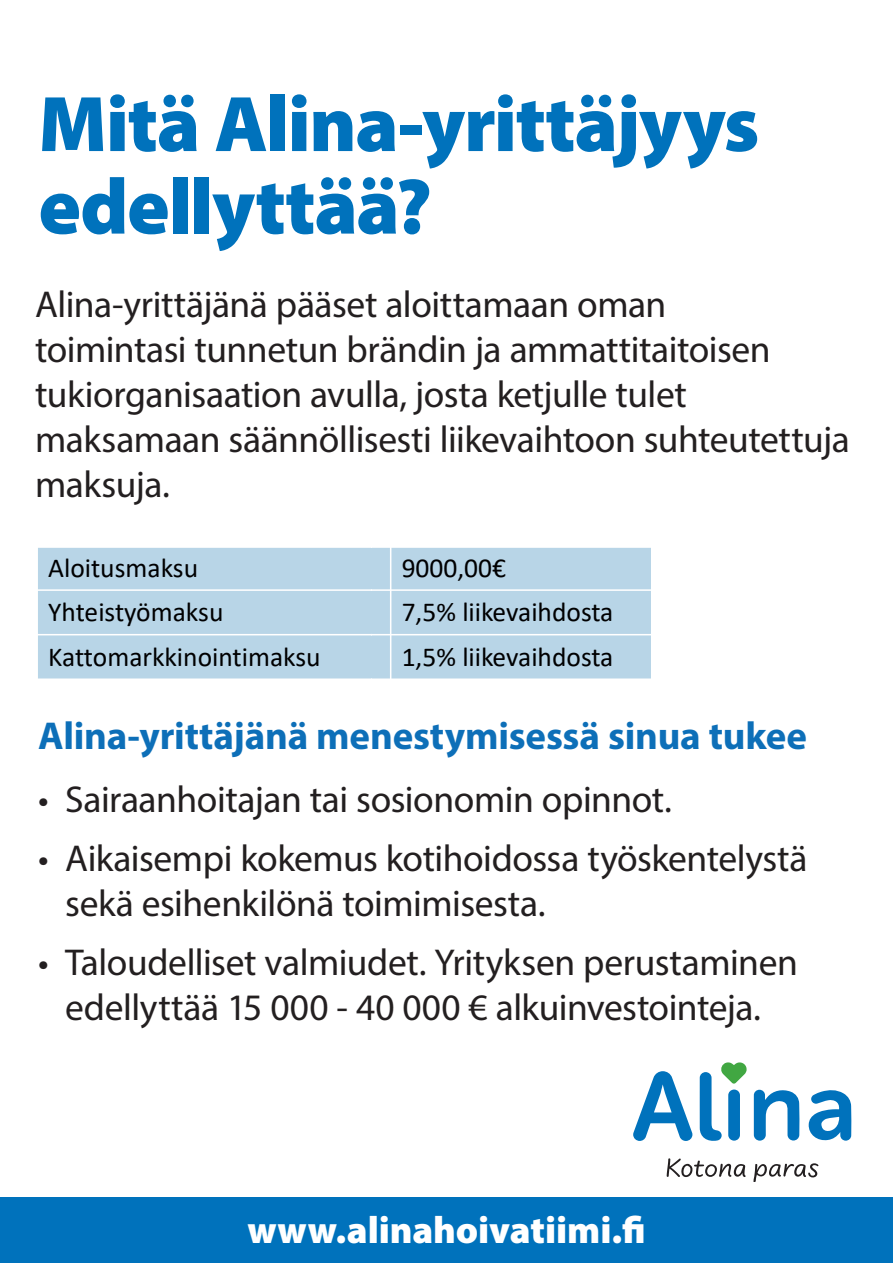
<style>
.page{position:relative;width:893px;height:1263px;background:#fff}
.page>*{position:absolute;margin:0;border:0;box-sizing:border-box;transform-origin:0 0}
.t1{font:900 79.5px/82.5px "Myriad Pro";letter-spacing:-.02em;color:#0072bc}
.t2{font:700 39px "Myriad Pro";letter-spacing:-.005em;color:#0d6fb8}
.t3{font:900 38.1px "Myriad Pro";letter-spacing:-.005em;color:#fff}
.t4{font:37.5px/45px "Myriad Pro";letter-spacing:-.015em;color:#231f20}
.t5{font:27.45px/44.5px "Calibri";color:#000001}
</style>
<div class="page">
<div style="left:0;top:1197px;width:893px;height:66px;background:#0072bc"></div>
<svg style="left:754px;top:1089px;width:46px;height:51px"></svg>
<svg style="left:808px;top:1090px;width:43px;height:51px"></svg>
<svg style="left:700px;top:1062px;width:47px;height:79px"></svg>
<svg style="left:633px;top:1071px;width:59px;height:70px"></svg>
<svg style="left:667px;top:1158px;width:79px;height:19px"></svg>
<svg style="left:753px;top:1163px;width:65px;height:18px"></svg>
<div style="left:37px;top:546px;width:337px;height:44px;background:#b8d5e7"></div>
<div style="left:37px;top:590px;width:337px;height:45px;background:#b8d5e7"></div>
<div style="left:37px;top:635px;width:337px;height:44px;background:#b8d5e7"></div>
<hr style="left:36px;top:546px;width:338px;height:2px;background:#fff">
<hr style="left:36px;top:589px;width:338px;height:2px;background:#fff">
<hr style="left:36px;top:634px;width:338px;height:1px;background:#fff">
<hr style="left:36px;top:546px;width:2px;height:134px;background:#fff">
<hr style="left:36px;top:678px;width:338px;height:2px;background:#fff">
<div style="left:372px;top:546px;width:19px;height:44px;background:#b8d5e7"></div>
<div style="left:391px;top:546px;width:260px;height:44px;background:#b8d5e7"></div>
<div style="left:372px;top:590px;width:19px;height:45px;background:#b8d5e7"></div>
<div style="left:391px;top:590px;width:260px;height:45px;background:#b8d5e7"></div>
<div style="left:372px;top:635px;width:19px;height:44px;background:#b8d5e7"></div>
<div style="left:391px;top:635px;width:260px;height:44px;background:#b8d5e7"></div>
<hr style="left:390px;top:546px;width:1px;height:134px;background:#fff">
<hr style="left:372px;top:546px;width:279px;height:2px;background:#fff">
<hr style="left:372px;top:589px;width:279px;height:2px;background:#fff">
<hr style="left:372px;top:634px;width:279px;height:1px;background:#fff">
<hr style="left:372px;top:678px;width:279px;height:2px;background:#fff">
<h1 class="t1" style="left:38px;top:80px;width:723px">Mitä Alina-yrittäjyys edellyttää?</h1>
<p class="t4" style="left:35px;top:282px;width:816px">Alina-yrittäjänä pääset aloittamaan oman<br>toimintasi tunnetun brändin ja ammattitaitoisen tukiorganisaation avulla, josta ketjulle tulet maksamaan säännöllisesti liikevaihtoon suhteutettuja maksuja.</p>
<p class="t5" style="left:48px;top:545px;width:151px">Aloitusmaksu</p>
<p class="t5" style="left:48px;top:589px;width:177px">Yhteistyömaksu</p>
<p class="t5" style="left:5px;top:634px;width:318px">ksu Kattomarkkinointimaksu</p>
<p class="t5" style="left:402px;top:545px;width:213px">9000,00€<br>7,5% liikevaihdosta<br>1,5% liikevaihdosta</p>
<p class="t2" style="left:38px;top:710px;width:770px">Alina-yrittäjänä menestymisessä sinua tukee</p>
<p class="t4" style="left:38px;top:777px;width:635px">• Sairaanhoitajan tai sosionomin opinnot.</p>
<p class="t4" style="left:65px;top:835px;width:744px;text-indent:-27px">• Aikaisempi kokemus kotihoidossa työskentelystä sekä esihenkilönä toimimisesta.</p>
<p class="t4" style="left:38px;top:939px;width:761px;text-align:center">• Taloudelliset valmiudet. Yrityksen perustaminen edellyttää 15 000 - 40 000 € alkuinvestointeja.</p>
<p class="t3" style="left:247px;top:1204px;width:399px">www.alinahoivatiimi.fi</p>
</div>
